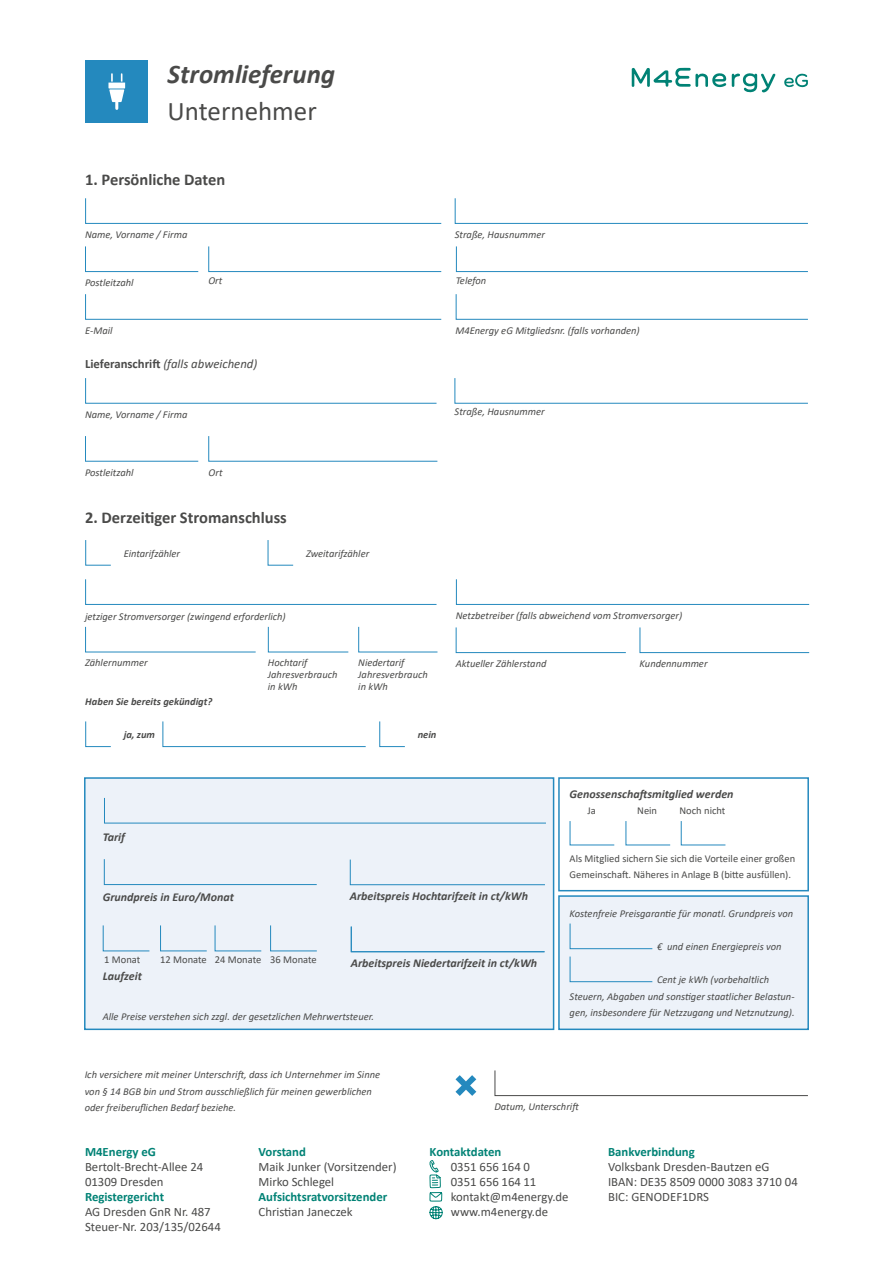
<style>
.page{position:relative;width:893px;height:1263px;background:#fff}
.page>*{position:absolute;margin:0;border:0;box-sizing:border-box;transform-origin:0 0}
.t1{font:italic 700 27px "Calibri";color:#4a4a49}
.t2{font:27px "Calibri";color:#4a4a49}
.t3{font:700 16.5px "Calibri";color:#4a4a49}
.t4{font:12.75px/15px "Calibri";color:#4a4a49}
.t5{font:700 12.75px "Calibri";color:#008275}
.t6{font:italic 12.75px "Calibri";color:#4a4a49}
.t7{font:italic 700 12px "Calibri";color:#4a4a49}
.t8{font:italic 10.5px/12px "Calibri";color:#4a4a49}
.t9{font:10.5px/16.5px "Calibri";color:#4a4a49}
.t10{font:italic 700 10.5px "Calibri";color:#4a4a49}
.s1{font-weight:700;font-style:normal}
</style>
<div class="page">
<svg style="left:732px;top:73px;width:43px;height:19px"></svg>
<svg style="left:632px;top:68px;width:94px;height:20px"></svg>
<svg style="left:784px;top:74px;width:24px;height:14px"></svg>
<svg style="left:429px;top:1160px;width:14px;height:60px"></svg>
<div style="left:85px;top:60px;width:63px;height:63px;background:#2489be"></div>
<svg style="left:108px;top:73px;width:17px;height:35px"></svg>
<svg style="left:85px;top:198px;width:357px;height:26px"></svg>
<svg style="left:85px;top:579px;width:352px;height:26px"></svg>
<svg style="left:85px;top:378px;width:352px;height:26px"></svg>
<svg style="left:454px;top:198px;width:354px;height:26px"></svg>
<svg style="left:454px;top:378px;width:354px;height:26px"></svg>
<svg style="left:456px;top:246px;width:352px;height:26px"></svg>
<svg style="left:208px;top:246px;width:234px;height:26px"></svg>
<svg style="left:455px;top:294px;width:353px;height:26px"></svg>
<svg style="left:85px;top:246px;width:114px;height:26px"></svg>
<svg style="left:85px;top:294px;width:357px;height:26px"></svg>
<svg style="left:85px;top:436px;width:114px;height:26px"></svg>
<svg style="left:208px;top:436px;width:230px;height:26px"></svg>
<svg style="left:85px;top:626px;width:171px;height:27px"></svg>
<svg style="left:268px;top:626px;width:81px;height:27px"></svg>
<svg style="left:358px;top:626px;width:80px;height:27px"></svg>
<svg style="left:85px;top:721px;width:26px;height:26px"></svg>
<svg style="left:85px;top:540px;width:26px;height:26px"></svg>
<svg style="left:267px;top:540px;width:27px;height:26px"></svg>
<svg style="left:162px;top:721px;width:204px;height:26px"></svg>
<svg style="left:379px;top:721px;width:26px;height:26px"></svg>
<svg style="left:494px;top:1070px;width:314px;height:26px"></svg>
<svg style="left:455px;top:1075px;width:21px;height:21px"></svg>
<div style="left:84px;top:777px;width:470px;height:253px;background:#edf2f9;border:2px solid #2489be"></div>
<svg style="left:104px;top:797px;width:442px;height:27px"></svg>
<div style="left:558px;top:895px;width:251px;height:135px;background:#edf2f9;border:2px solid #2489be"></div>
<svg style="left:569px;top:923px;width:84px;height:26px"></svg>
<svg style="left:569px;top:956px;width:84px;height:26px"></svg>
<svg style="left:349px;top:859px;width:196px;height:26px"></svg>
<svg style="left:104px;top:859px;width:213px;height:26px"></svg>
<div style="left:558px;top:777px;width:251px;height:114px;background:#fff;border:2px solid #2489be"></div>
<svg style="left:456px;top:579px;width:354px;height:26px"></svg>
<svg style="left:639px;top:627px;width:171px;height:26px"></svg>
<svg style="left:455px;top:627px;width:171px;height:26px"></svg>
<svg style="left:569px;top:821px;width:46px;height:25px"></svg>
<svg style="left:625px;top:821px;width:46px;height:25px"></svg>
<svg style="left:680px;top:821px;width:46px;height:25px"></svg>
<svg style="left:102px;top:925px;width:48px;height:27px"></svg>
<svg style="left:160px;top:925px;width:47px;height:27px"></svg>
<svg style="left:214px;top:925px;width:48px;height:27px"></svg>
<svg style="left:270px;top:925px;width:47px;height:27px"></svg>
<svg style="left:350px;top:926px;width:195px;height:26px"></svg>
<h1 class="t1" style="left:168px;top:55px;width:169px">Stromlieferung</h1>
<h1 class="t2" style="left:168px;top:92px;width:151px">Unternehmer</h1>
<h2 class="t3" style="left:85px;top:167px;width:142px">1. Persönliche Daten</h2>
<p class="t8" style="left:85px;top:228px;width:104px">Name, Vorname / Firma</p>
<p class="t8" style="left:455px;top:228px;width:92px">Straße, Hausnummer</p>
<p class="t8" style="left:85px;top:276px;width:50px">Postleitzahl</p>
<p class="t8" style="left:85px;top:324px;width:29px">E-Mail</p>
<p class="t8" style="left:208px;top:274px;width:15px">Ort</p>
<p class="t8" style="left:456px;top:274px;width:32px">Telefon</p>
<p class="t8" style="left:455px;top:324px;width:186px">M4Energy eG Mitgliedsnr. (falls vorhanden)</p>
<p class="t6" style="left:85px;top:355px;width:174px"><span class="s1">Lieferanschrift</span> (falls abweichend)</p>
<p class="t8" style="left:85px;top:408px;width:104px">Name, Vorname / Firma</p>
<p class="t8" style="left:85px;top:466px;width:50px">Postleitzahl</p>
<p class="t8" style="left:209px;top:466px;width:15px">Ort</p>
<h2 class="t3" style="left:85px;top:505px;width:203px">2. Derzeitiger Stromanschluss</h2>
<p class="t8" style="left:124px;top:547px;width:58px">Eintarifzähler</p>
<p class="t8" style="left:306px;top:547px;width:65px">Zweitarifzähler</p>
<p class="t8" style="left:455px;top:405px;width:92px">Straße, Hausnummer</p>
<p class="t8" style="left:85px;top:610px;width:202px">jetziger Stromversorger (zwingend erforderlich)</p>
<p class="t8" style="left:85px;top:656px;width:64px">Zählernummer</p>
<p class="t8" style="left:268px;top:656px;width:71px">Hochtarif<br>Jahresverbrauch in kWh</p>
<p class="t8" style="left:358px;top:656px;width:71px">Niedertarif<br>Jahresverbrauch in kWh</p>
<p class="t10" style="left:85px;top:694px;width:129px">Haben Sie bereits gekündigt?</p>
<p class="t10" style="left:124px;top:727px;width:33px">ja, zum</p>
<p class="t10" style="left:418px;top:727px;width:20px">nein</p>
<p class="t8" style="left:456px;top:609px;width:228px">Netzbetreiber (falls abweichend vom Stromversorger)</p>
<p class="t8" style="left:456px;top:657px;width:92px">Aktueller Zählerstand</p>
<p class="t8" style="left:640px;top:657px;width:70px">Kundennummer</p>
<p class="t7" style="left:103px;top:828px;width:24px">Tarif</p>
<p class="t7" style="left:570px;top:786px;width:165px">Genossenschaftsmitglied werden</p>
<p class="t9" style="left:587px;top:802px;width:10px">Ja</p>
<p class="t9" style="left:637px;top:802px;width:21px">Nein</p>
<p class="t9" style="left:679px;top:802px;width:47px">Noch nicht</p>
<p class="t9" style="left:570px;top:850px;width:227px">Als Mitglied sichern Sie sich die Vorteile einer großen<br>Gemeinschaft. Näheres in Anlage B (bitte ausfüllen).</p>
<p class="t7" style="left:103px;top:888px;width:133px">Grundpreis in Euro/Monat</p>
<p class="t7" style="left:350px;top:888px;width:180px">Arbeitspreis Hochtarifzeit in ct/kWh</p>
<p class="t9" style="left:104px;top:951px;width:38px">1 Monat</p>
<p class="t7" style="left:103px;top:967px;width:41px">Laufzeit</p>
<p class="t9" style="left:160px;top:951px;width:158px">12 Monate 24 Monate 36 Monate</p>
<p class="t7" style="left:351px;top:955px;width:188px">Arbeitspreis Niedertarifzeit in ct/kWh</p>
<p class="t8" style="left:103px;top:1010px;width:273px">Alle Preise verstehen sich zzgl. der gesetzlichen Mehrwertsteuer.</p>
<p class="t8" style="left:570px;top:907px;width:225px">Kostenfreie Preisgarantie für monatl. Grundpreis von</p>
<p class="t8" style="left:657px;top:940px;width:126px">€ und einen Energiepreis von</p>
<p class="t8" style="left:570px;top:971px;width:227px;line-height:16.5px;text-indent:87px">Cent je kWh (vorbehaltlich<br>Steuern, Abgaben und sonstiger staatlicher Belastun&shy;gen, insbesondere für Netzzugang und Netznutzung).</p>
<p class="t8" style="left:85px;top:1066px;width:297px;line-height:16.5px">Ich versichere mit meiner Unterschrift, dass ich Unternehmer im Sinne von § 14 BGB bin und Strom ausschließlich für meinen gewerblichen oder freiberuflichen Bedarf beziehe.</p>
<p class="t5" style="left:85px;top:1143px;width:72px">M4Energy eG</p>
<p class="t4" style="left:85px;top:1159px;width:120px">Bertolt-Brecht-Allee 24<br>01309 Dresden</p>
<p class="t5" style="left:85px;top:1187px;width:81px">Registergericht</p>
<p class="t4" style="left:85px;top:1204px;width:137px">AG Dresden GnR Nr. 487<br>Steuer-Nr. 203/135/02644</p>
<p class="t5" style="left:259px;top:1142px;width:49px">Vorstand</p>
<p class="t4" style="left:259px;top:1159px;width:139px">Maik Junker (Vorsitzender)<br>Mirko Schlegel</p>
<p class="t5" style="left:259px;top:1187px;width:130px">Aufsichtsratvorsitzender</p>
<p class="t4" style="left:259px;top:1204px;width:96px">Christian Janeczek</p>
<p class="t8" style="left:494px;top:1100px;width:87px">Datum, Unterschrift</p>
<p class="t5" style="left:430px;top:1142px;width:73px">Kontaktdaten</p>
<p class="t4" style="left:451px;top:1158px;width:119px">0351 656 164 0<br>0351 656 164 11 kontakt@m4energy.de www.m4energy.de</p>
<p class="t5" style="left:608px;top:1142px;width:88px">Bankverbindung</p>
<p class="t4" style="left:608px;top:1158px;width:191px">Volksbank Dresden-Bautzen eG<br>IBAN: DE35 8509 0000 3083 3710 04<br>BIC: GENODEF1DRS</p>
</div>
